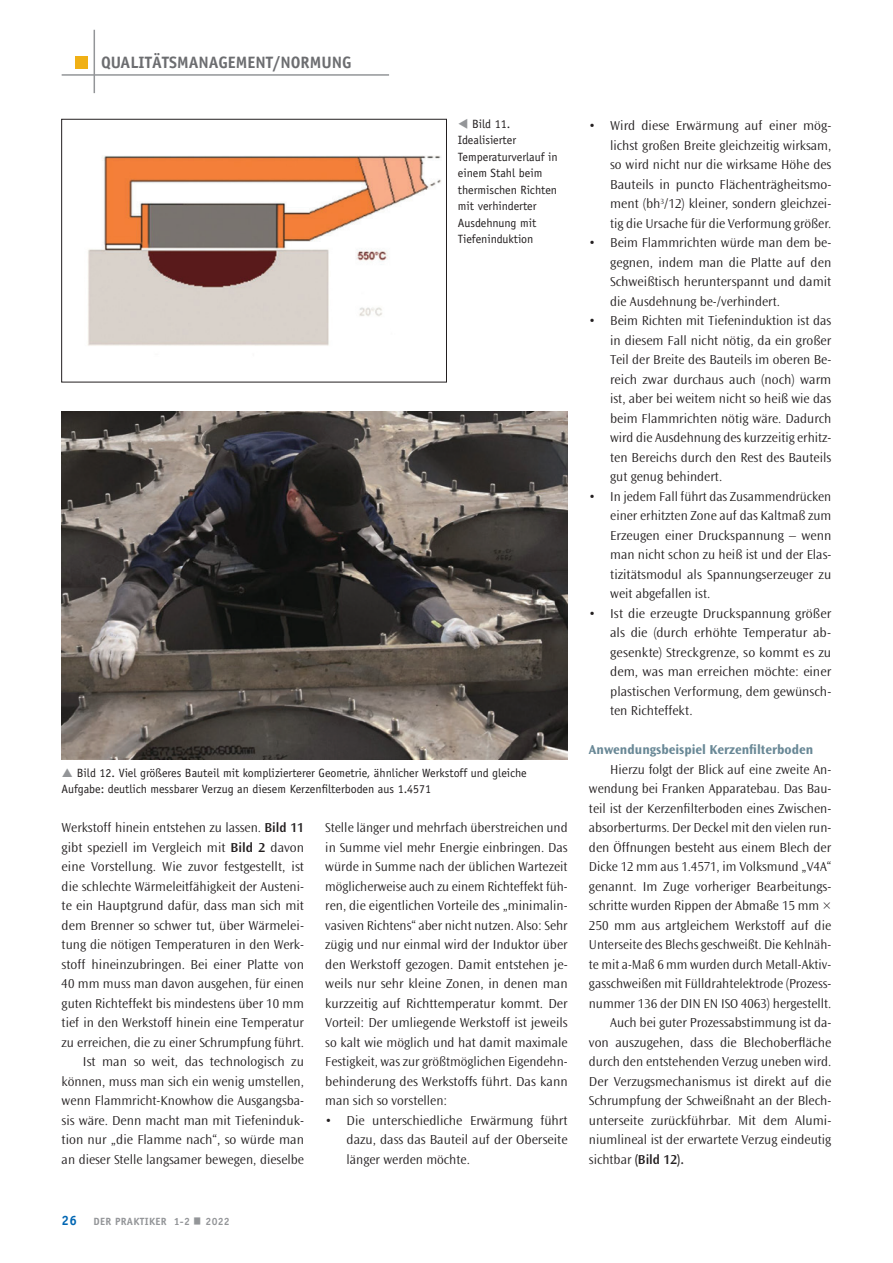
<style>
.page{position:relative;width:893px;height:1263px;background:#fff}
.page>*{position:absolute;margin:0;border:0;box-sizing:border-box;transform-origin:0 0}
.t1{font:700 69.3px "Ocean Sans Std";color:#939598;scale:.39 1}
.t2{font:700 16.5px "Officina Sans";color:#6c6d70}
.t3{font:300 13.5px/19.5px "Ocean Sans Std";color:#231f20;text-align:justify}
.t4{font:700 13.5px "Ocean Sans Std";color:#698896}
.t5{font:600 13.5px "Ocean Sans Std";color:#231f20}
.t6{font:12px/16.5px "Officina Sans Std";color:#231f20}
.t7{font:700 10.5px "Officina Sans";letter-spacing:.03em;color:#939598}
.s1{color:#939598}
.s2{font-weight:600}
.s3{font-size:13.5px;color:#0166b3}
.s4{font-weight:300}
</style>
<div class="page">
<hr style="left:62px;top:74px;width:327px;height:2px;background:#939598">
<hr style="left:94px;top:30px;width:1px;height:63px;background:#939598">
<div style="left:75px;top:56px;width:13px;height:12px;background:#f0b015"></div>
<img style="left:88px;top:155px;width:353px;height:191px">
<div style="left:61px;top:119px;width:386px;height:263px;border:1px solid #231f20"></div>
<img style="left:62px;top:411px;width:506px;height:348px">
<p class="t2" style="left:101px;top:52px;width:252px">QUALITÄTSMANAGEMENT/NORMUNG</p>
<p class="t6" style="left:458px;top:115px;width:101px"><span class="s1">▼</span> Bild 11.<br>Idealisierter<br>Temperaturverlauf in einem Stahl beim thermischen Richten mit verhinderter<br>Ausdehnung mit<br>Tiefeninduktion</p>
<p class="t6" style="left:62px;top:764px;width:466px;text-indent:15px">Bild 12. Viel größeres Bauteil mit komplizierterer Geometrie, ähnlicher Werkstoff und gleiche<br>Aufgabe: deutlich messbarer Verzug an diesem Kerzenfilterboden aus 1.4571</p>
<p class="t3" style="left:62px;top:818px;width:244px;text-align:right">Werkstoff hinein entstehen zu lassen. <span class="s2">Bild 11 </span>gibt speziell im Vergleich mit <span class="s2">Bild 2</span> davon eine Vorstellung. Wie zuvor festgestellt, ist die schlechte Wärmeleitfähigkeit der Austeni&shy;te ein Hauptgrund dafür, dass man sich mit dem Brenner so schwer tut, über Wärmelei&shy;tung die nötigen Temperaturen in den Werk&shy;stoff hineinzubringen. Bei einer Platte von 40 mm muss man davon ausgehen, für einen guten Richteffekt bis mindestens über 10 mm tief in den Werkstoff hinein eine Temperatur zu erreichen, die zu einer Schrumpfung führt.<br>Ist man so weit, das technologisch zu können, muss man sich ein wenig umstellen, wenn Flammricht-Knowhow die Ausgangsba&shy;sis wäre. Denn macht man mit Tiefeninduk&shy;tion nur „die Flamme nach“, so würde man an dieser Stelle langsamer bewegen, dieselbe</p>
<p class="t3" style="left:325px;top:818px;width:244px">Stelle länger und mehrfach überstreichen und in Summe viel mehr Energie einbringen. Das würde in Summe nach der üblichen Wartezeit möglicherweise auch zu einem Richteffekt füh&shy;ren, die eigentlichen Vorteile des „minimalin&shy;vasiven Richtens“ aber nicht nutzen. Also: Sehr zügig und nur einmal wird der Induktor über den Werkstoff gezogen. Damit entstehen je&shy;weils nur sehr kleine Zonen, in denen man kurzzeitig auf Richttemperatur kommt. Der Vorteil: Der umliegende Werkstoff ist jeweils so kalt wie möglich und hat damit maximale Festigkeit, was zur größtmöglichen Eigendehn&shy;behinderung des Werkstoffs führt. Das kann man sich so vorstellen:</p>
<p class="t3" style="left:347px;top:1111px;width:223px;text-indent:-21px">• Die unterschiedliche Erwärmung führt dazu, dass das Bauteil auf der Oberseite länger werden möchte.</p>
<p class="t7" style="left:62px;top:1214px;width:130px"><span class="s3">26</span> DER PRAKTIKER 1-2</p>
<h1 class="t1" style="left:194px;top:1177px;width:21px">-</h1>
<p class="t7" style="left:206px;top:1214px;width:26px">2022</p>
<p class="t3" style="left:610px;top:116px;width:223px;text-indent:-21px">• Wird diese Erwärmung auf einer mög&shy;lichst großen Breite gleichzeitig wirksam, so wird nicht nur die wirksame Höhe des Bauteils in puncto Flächenträgheitsmo&shy;ment (bh<sup>3</sup>/12) kleiner, sondern gleichzei&shy;tig die Ursache für die Verformung größer.</p>
<p class="t3" style="left:610px;top:233px;width:223px;text-indent:-21px">• Beim Flammrichten würde man dem be&shy;gegnen, indem man die Platte auf den Schweißtisch herunterspannt und damit die Ausdehnung be-/verhindert.</p>
<p class="t3" style="left:610px;top:311px;width:223px;text-indent:-21px">• Beim Richten mit Tiefeninduktion ist das in diesem Fall nicht nötig, da ein großer Teil der Breite des Bauteils im oberen Be&shy;reich zwar durchaus auch (noch) warm ist, aber bei weitem nicht so heiß wie das beim Flammrichten nötig wäre. Dadurch wird die Ausdehnung des kurzzeitig erhitz&shy;ten Bereichs durch den Rest des Bauteils gut genug behindert.</p>
<p class="t3" style="left:610px;top:487px;width:223px;text-indent:-21px">• In jedem Fall führt das Zusammendrücken einer erhitzten Zone auf das Kaltmaß zum Erzeugen einer Druckspannung – wenn man nicht schon zu heiß ist und der Elas&shy;tizitätsmodul als Spannungserzeuger zu weit abgefallen ist.</p>
<p class="t3" style="left:610px;top:604px;width:223px;text-indent:-21px">• Ist die erzeugte Druckspannung größer als die (durch erhöhte Temperatur ab&shy;gesenkte) Streckgrenze, so kommt es zu dem, was man erreichen möchte: einer plastischen Verformung, dem gewünsch&shy;ten Richteffekt.</p>
<p class="t4" style="left:589px;top:742px;width:226px">Anwendungsbeispiel Kerzenfilterboden</p>
<p class="t3" style="left:610px;top:760px;width:223px">Hierzu folgt der Blick auf eine zweite An-</p>
<p class="t3" style="left:589px;top:779px;width:244px">wendung bei Franken Apparatebau. Das Bau-</p>
<p class="t3" style="left:589px;top:799px;width:244px">teil ist der Kerzenfilterboden eines Zwischen-</p>
<p class="t3" style="left:589px;top:818px;width:244px">absorberturms. Der Deckel mit den vielen run-</p>
<p class="t3" style="left:589px;top:838px;width:244px">den Öffnungen besteht aus einem Blech der</p>
<p class="t3" style="left:589px;top:857px;width:244px">Dicke 12 mm aus 1.4571, im Volksmund „V4A“</p>
<p class="t3" style="left:589px;top:877px;width:244px">genannt. Im Zuge vorheriger Bearbeitungs-</p>
<p class="t3" style="left:589px;top:896px;width:244px">schritte wurden Rippen der Abmaße 15 mm ×</p>
<p class="t3" style="left:589px;top:916px;width:244px">250 mm aus artgleichem Werkstoff auf die</p>
<p class="t3" style="left:589px;top:935px;width:244px">Unterseite des Blechs geschweißt. Die Kehlnäh-</p>
<p class="t3" style="left:589px;top:955px;width:244px">te mit a-Maß 6 mm wurden durch Metall-Aktiv-</p>
<p class="t3" style="left:589px;top:974px;width:244px">gasschweißen mit Fülldrahtelektrode (Prozess-</p>
<p class="t3" style="left:589px;top:994px;width:244px">nummer 136 der DIN EN ISO 4063) hergestellt.</p>
<p class="t3" style="left:610px;top:1013px;width:223px">Auch bei guter Prozessabstimmung ist da-</p>
<p class="t3" style="left:589px;top:1033px;width:244px">von auszugehen, dass die Blechoberfläche</p>
<p class="t3" style="left:589px;top:1052px;width:244px">durch den entstehenden Verzug uneben wird.</p>
<p class="t3" style="left:589px;top:1072px;width:244px">Der Verzugsmechanismus ist direkt auf die</p>
<p class="t3" style="left:589px;top:1091px;width:244px">Schrumpfung der Schweißnaht an der Blech-</p>
<p class="t3" style="left:589px;top:1111px;width:244px">unterseite zurückführbar. Mit dem Alumi-</p>
<p class="t3" style="left:589px;top:1130px;width:244px">niumlineal ist der erwartete Verzug eindeutig</p>
<p class="t5" style="left:589px;top:1152px;width:97px"><span class="s4">sichtbar</span> (Bild 12).</p>
</div>
